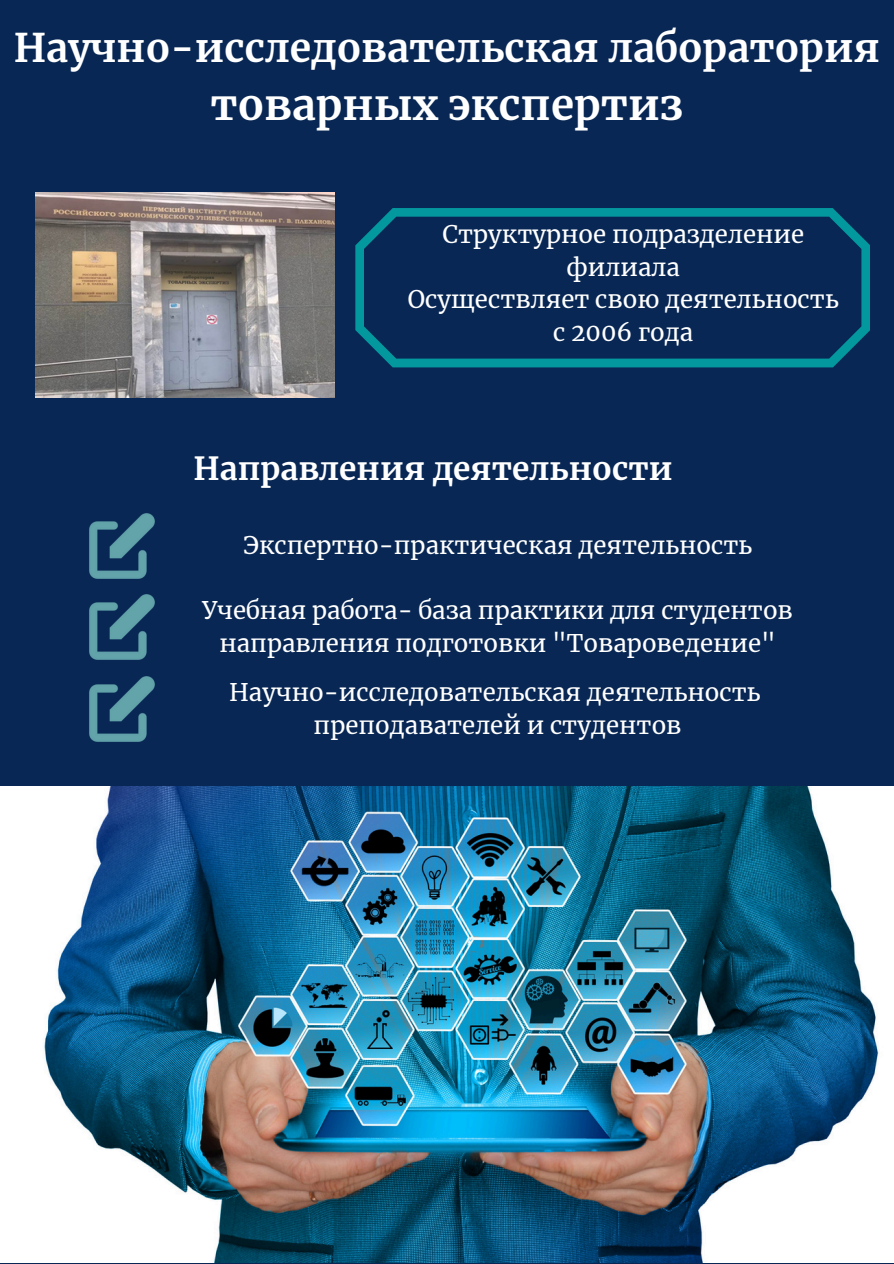
<style>
.page{position:relative;width:894px;height:1264px;background:#fff}
.page>*{position:absolute;margin:0;border:0;box-sizing:border-box;transform-origin:0 0}
.t1{font:700 42px "Merriweather";color:#fff}
.t2{font:700 39px "Merriweather";color:#fff}
.t3{font:700 31.5px "Merriweather";color:#fff}
.t4{font:24px/32.7px "Merriweather";color:#fff;text-align:center}
</style>
<div class="page">
<div style="left:0;top:0;width:893px;height:1263px;background:#082754"></div>
<svg style="left:355px;top:208px;width:514px;height:159px"></svg>
<img style="left:89px;top:513px;width:66px;height:229px">
<img style="left:0;top:786px;width:893px;height:476px">
<img style="left:35px;top:192px;width:300px;height:205px">
<h1 class="t2" style="left:14px;top:24px;width:867px">Научно-исследовательская лаборатория</h1>
<h1 class="t1" style="left:210px;top:78px;width:474px">товарных экспертиз</h1>
<h2 class="t4" style="left:442px;top:218px;width:363px">Структурное подразделение филиала</h2>
<p class="t4" style="left:408px;top:283px;width:432px">Осуществляет свою деятельность с 2006 года</p>
<p class="t3" style="left:193px;top:449px;width:480px">Направления деятельности</p>
<p class="t4" style="left:243px;top:529px;width:510px">Экспертно-практическая деятельность</p>
<p class="t4" style="left:202px;top:594px;width:592px">Учебная работа- база практики для студентов направления подготовки "Товароведение"</p>
<p class="t4" style="left:229px;top:676px;width:533px">Научно-исследовательская деятельность</p>
<p class="t4" style="left:313px;top:708px;width:369px">преподавателей и студентов</p>
</div>
